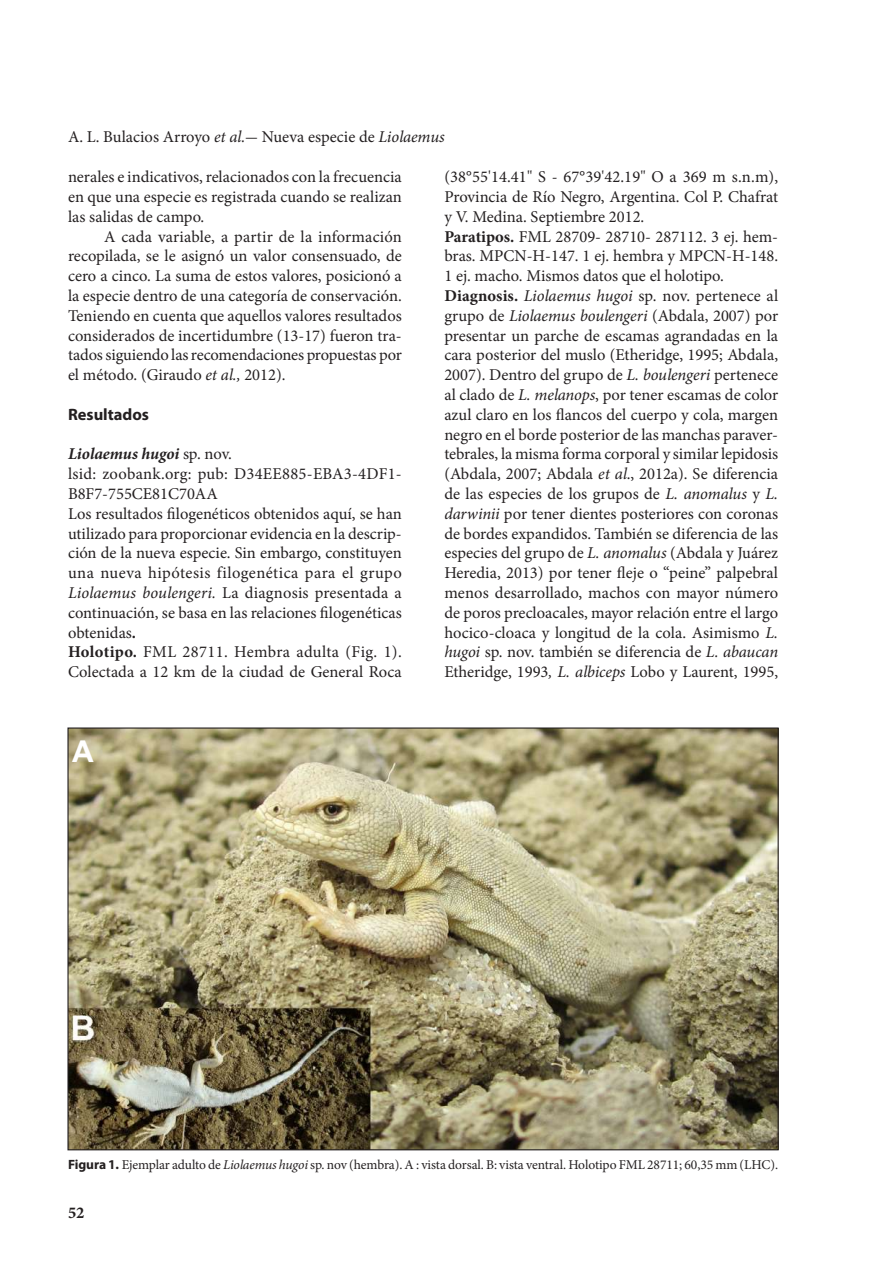
<style>
.page{position:relative;width:893px;height:1263px;background:#fff}
.page>*{position:absolute;margin:0;border:0;box-sizing:border-box;transform-origin:0 0}
.t1{font:700 30px "Arial";color:#fff}
.t2{font:16.5px/19.8px "Minion Pro";color:#231f20;text-align:justify}
.t3{font:700 16.5px "Myriad Pro";color:#231f20}
.t4{font:700 16.5px "Minion Pro";color:#231f20}
.t5{font:13.5px "Minion Pro";letter-spacing:-.005em;color:#231f20}
.s1{font-style:italic}
.s2{font-weight:700;font-style:italic}
.s3{font-weight:700}
.s4{font-family:"Myriad Pro";font-weight:700}
</style>
<div class="page">
<img style="left:69px;top:729px;width:708px;height:419px">
<p class="t2" style="left:68px;top:127px;width:378px">A. L. Bulacios Arroyo <span class="s1">et al.</span>- Nueva especie de <span class="s1">Liolaemus</span></p>
<p class="t2" style="left:68px;top:167px;width:335px">nerales e indicativos, relacionados con la frecuencia en que una especie es registrada cuando se realizan las salidas de campo.</p>
<p class="t2" style="left:68px;top:226px;width:335px;text-indent:36px">A cada variable, a partir de la información recopilada, se le asignó un valor consensuado, de cero a cinco. La suma de estos valores, posicionó a la especie dentro de una categoría de conservación.<br>Teniendo en cuenta que aquellos valores resultados considerados de incertidumbre (13-17) fueron tra&shy;tados siguiendo las recomendaciones propuestas por el método. (Giraudo <span class="s1">et al.,</span> 2012).</p>
<p class="t3" style="left:68px;top:403px;width:83px">Resultados</p>
<p class="t2" style="left:68px;top:444px;width:335px;text-align:left"><span class="s2">Liolaemus hugoi</span> sp. nov.<br>lsid: zoobank.org: pub: D34EE885-EBA3-4DF1- B8F7-755CE81C70AA<br>Los resultados filogenéticos obtenidos aquí, se han utilizado para proporcionar evidencia en la descrip&shy;ción de la nueva especie. Sin embargo, constituyen una nueva hipótesis filogenética para el grupo <span class="s1">Liolaemus boulengeri.</span> La diagnosis presentada a continuación, se basa en las relaciones filogenéticas obtenidas<span class="s3">.<br>Holotipo.</span> FML 28711. Hembra adulta (Fig. 1).<br>Colectada a 12 km de la ciudad de General Roca</p>
<p class="t2" style="left:444px;top:167px;width:335px;text-align:left">(38°55'14.41" S - 67°39'42.19" O a 369 m s.n.m), Provincia de Río Negro, Argentina. Col P. Chafrat y V. Medina. Septiembre 2012.<br><span class="s3">Paratipos.</span> FML 28709- 28710- 287112. 3 ej. hem&shy;bras. MPCN-H-147. 1 ej. hembra y MPCN-H-148.<br>1 ej. macho. Mismos datos que el holotipo.<br><span class="s3">Diagnosis.</span> <span class="s1">Liolaemus hugoi</span> sp. nov. pertenece al grupo de <span class="s1">Liolaemus boulengeri</span> (Abdala, 2007) por presentar un parche de escamas agrandadas en la cara posterior del muslo (Etheridge, 1995; Abdala, 2007). Dentro del grupo de <span class="s1">L. boulengeri</span> pertenece al clado de <span class="s1">L. melanops</span>, por tener escamas de color azul claro en los flancos del cuerpo y cola, margen negro en el borde posterior de las manchas paraver&shy;tebrales, la misma forma corporal y similar lepidosis (Abdala, 2007; Abdala <span class="s1">et al</span>., 2012a). Se diferencia de las especies de los grupos de <span class="s1">L. anomalus</span> y <span class="s1">L. darwinii</span> por tener dientes posteriores con coronas de bordes expandidos. También se diferencia de las especies del grupo de <span class="s1">L. anomalus</span> (Abdala y Juárez Heredia, 2013) por tener fleje o “peine” palpebral menos desarrollado, machos con mayor número de poros precloacales, mayor relación entre el largo hocico-cloaca y longitud de la cola. Asimismo <span class="s1">L. hugoi</span> sp. nov. también se diferencia de <span class="s1">L. abaucan </span>Etheridge, 1993<span class="s1">, L. albiceps</span> Lobo y Laurent, 1995,</p>
<h1 class="t1" style="left:72px;top:730px;width:23px">A</h1>
<p class="t5" style="left:68px;top:1155px;width:712px"><span class="s4">Figura 1.</span> Ejemplar adulto de <span class="s1">Liolaemus hugoi</span> sp. nov (hembra). A : vista dorsal. B: vista ventral. Holotipo FML 28711; 60,35 mm (LHC).</p>
<p class="t4" style="left:68px;top:1201px;width:18px">52</p>
</div>
